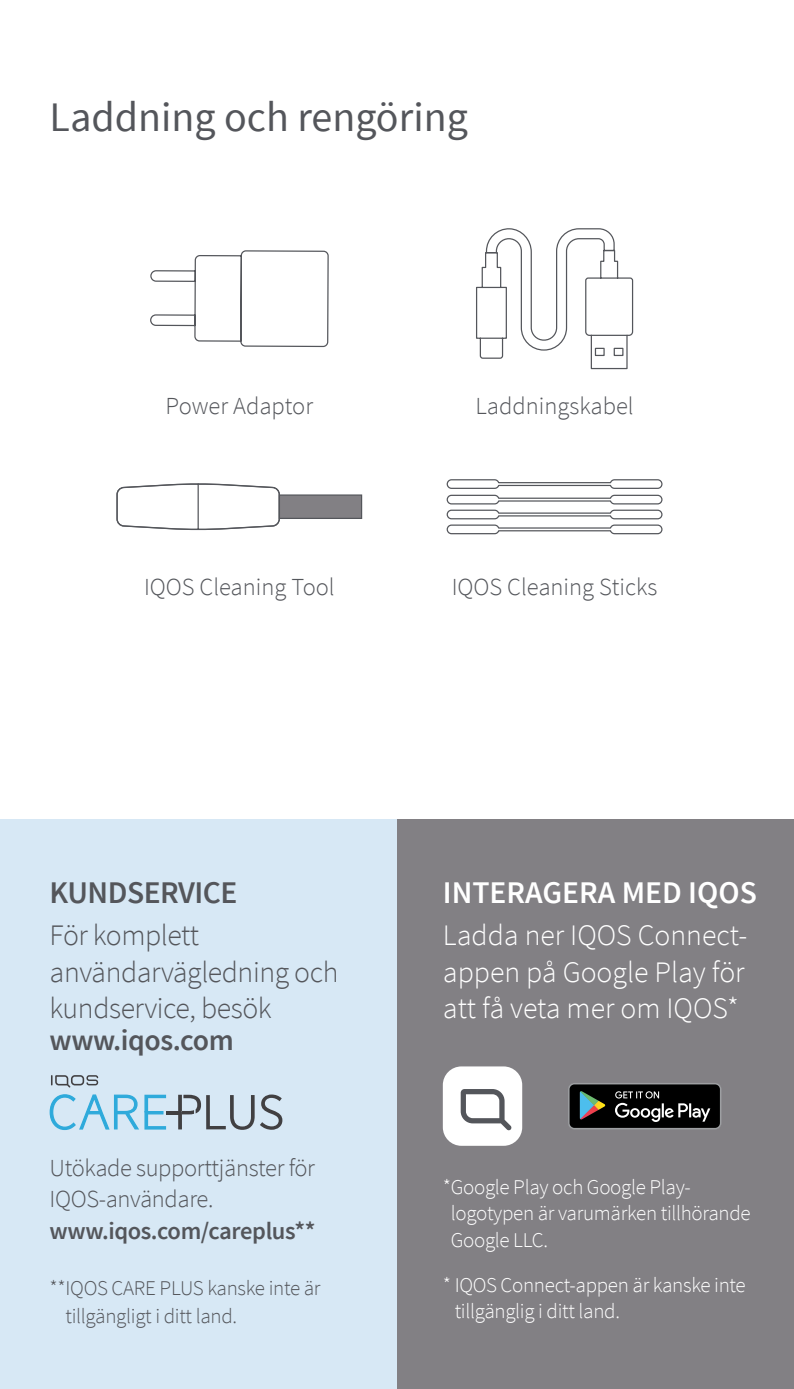
<style>
.page{position:relative;width:794px;height:1389px;background:#fff}
.page>*{position:absolute;margin:0;border:0;box-sizing:border-box;transform-origin:0 0}
.t1{font:42px "Source Sans Pro";color:#54565b}
.t2{font:600 31.5px "Source Sans Pro";color:#fff}
.t3{font:600 31.5px "Source Sans Pro";letter-spacing:-.015em;color:#54565b}
.t4{font:300 29.75px/36.8px "Source Sans Pro";color:#fff;text-align:justify}
.t5{font:300 29.75px/36.8px "Source Sans Pro";letter-spacing:-.015em;color:#54565b}
.t6{font:600 29.75px "Source Sans Pro";letter-spacing:-.015em;color:#54565b}
.t7{font:300 24.5px/31.5px "Source Sans Pro";color:#54565b}
.t8{font:600 24.5px "Source Sans Pro";letter-spacing:-.015em;color:#54565b}
.t9{font:300 21px/26.2px "Source Sans Pro";letter-spacing:-.015em;color:#fff}
.t10{font:300 21px/28px "Source Sans Pro";letter-spacing:-.015em;color:#54565b}
</style>
<div class="page">
<div style="left:0;top:819px;width:794px;height:570px;background:#d7e8f5"></div>
<div style="left:397px;top:819px;width:397px;height:570px;background:#828084"></div>
<div style="left:443px;top:1066px;width:79px;height:80px;background:#fff;border-radius:19px"></div>
<svg style="left:461px;top:1089px;width:50px;height:41px"></svg>
<svg style="left:446px;top:479px;width:217px;height:56px"></svg>
<svg style="left:116px;top:483px;width:247px;height:48px"></svg>
<svg style="left:476px;top:228px;width:158px;height:142px"></svg>
<svg style="left:150px;top:250px;width:179px;height:98px"></svg>
<svg style="left:71px;top:1075px;width:13px;height:10px"></svg>
<div style="left:73px;top:1077px;width:10px;height:7px;background:#d7e8f5;border-radius:2px"></div>
<svg style="left:86px;top:1075px;width:12px;height:10px"></svg>
<svg style="left:51px;top:1075px;width:19px;height:13px"></svg>
<hr style="left:166px;top:1111px;width:15px;height:3px;background:#414042">
<svg style="left:50px;top:1094px;width:116px;height:36px"></svg>
<svg style="left:178px;top:1095px;width:104px;height:35px"></svg>
<svg style="left:571px;top:1086px;width:149px;height:43px;background:#242625"></svg>
<div style="left:568px;top:1083px;width:153px;height:46px;border:2px solid #9d9fa2;border-radius:6px"></div>
<h1 class="t1" style="left:50px;top:91px;width:420px">Laddning och rengöring</h1>
<p class="t7" style="left:166px;top:390px;width:149px">Power Adaptor</p>
<p class="t7" style="left:475px;top:390px;width:160px">Laddningskabel</p>
<p class="t7" style="left:144px;top:572px;width:192px">IQOS Cleaning Tool</p>
<p class="t7" style="left:452px;top:572px;width:207px">IQOS Cleaning Sticks</p>
<h2 class="t3" style="left:50px;top:873px;width:189px">KUNDSERVICE</h2>
<h3 class="t5" style="left:50px;top:917px;width:290px">För komplett användarvägledning och kundservice, besök</h3>
<h3 class="t6" style="left:50px;top:1021px;width:186px">www.iqos.com</h3>
<p class="t7" style="left:50px;top:1152px;width:267px">Utökade supporttjänster för<br>IQOS-användare.</p>
<p class="t8" style="left:50px;top:1215px;width:267px">www.iqos.com/careplus**</p>
<p class="t10" style="left:66px;top:1274px;width:256px;text-indent:-16px">**IQOS CARE PLUS kanske inte är tillgängligt i ditt land.</p>
<h2 class="t2" style="left:443px;top:873px;width:315px">INTERAGERA MED IQOS</h2>
<h3 class="t4" style="left:443px;top:917px;width:306px">Ladda ner IQOS Connect&shy;appen på Google Play för att få veta mer om IQOS*</h3>
<p class="t9" style="left:451px;top:1174px;width:301px;text-indent:-8px">*Google Play och Google Play&shy;logotypen är varumärken tillhörande<br>Google LLC.</p>
<p class="t9" style="left:455px;top:1272px;width:292px;text-indent:-12px">* IQOS Connect-appen är kanske inte tillgänglig i ditt land.</p>
</div>
